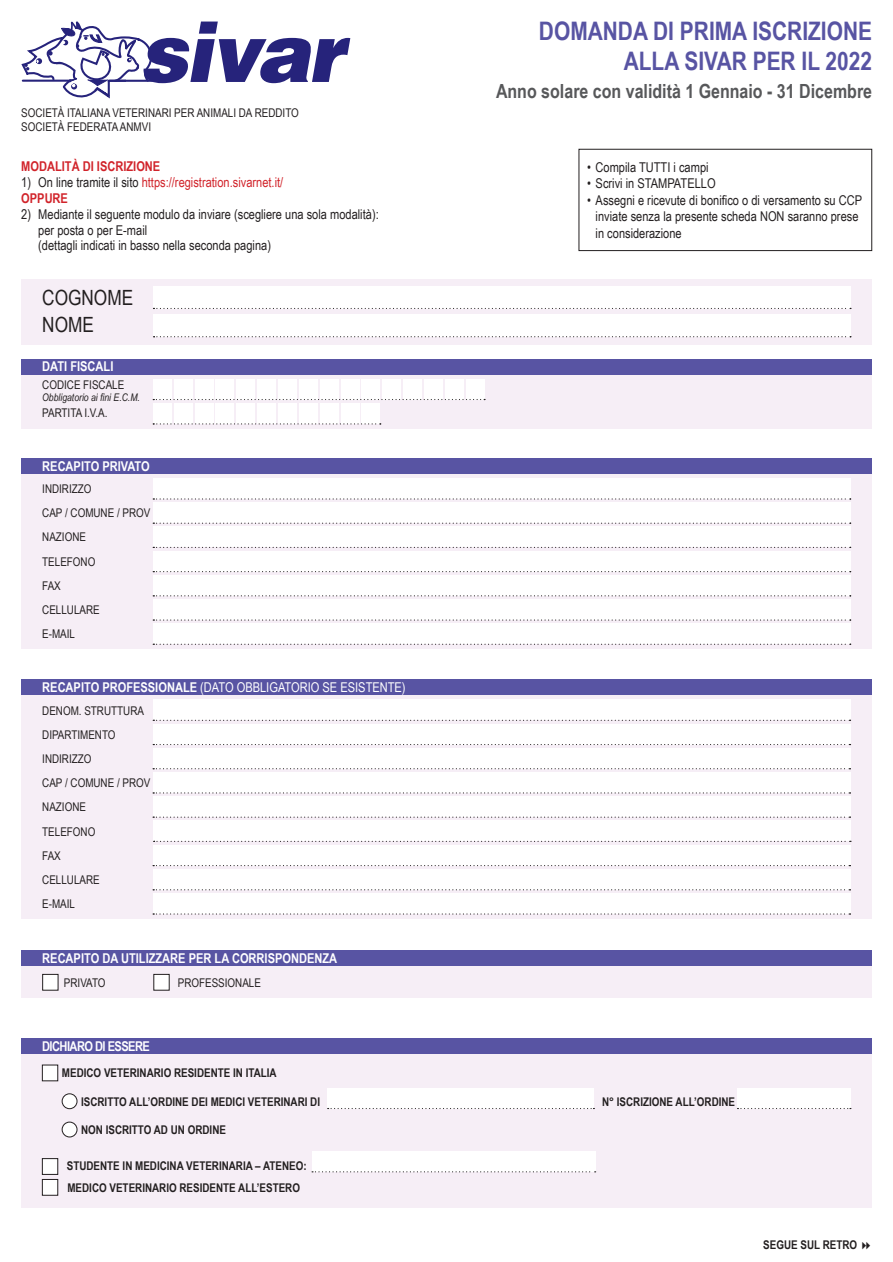
<style>
.page{position:relative;width:893px;height:1262px;background:#fff}
.page>*{position:absolute;margin:0;border:0;box-sizing:border-box;transform-origin:0 0}
.t1{font:700 25.5px/30px "Arial Narrow";color:#5854a3;text-align:right}
.t2{font:21px/27px "Arial Narrow";color:#231f20}
.t3{font:700 19.5px "Arial Narrow";color:#57585a}
.t4{font:13.5px/15.8px "Arial Narrow";color:#231f20}
.t5{font:700 13.5px "Arial Narrow";color:#fff}
.t6{font:13.5px/15.8px "Arial Narrow";color:#d1232a}
.t7{font:13.5px "Arial Narrow";color:#fff}
.t8{font:700 13.5px "Arial Narrow";color:#d1232a}
.t9{font:700 13.5px "Arial Narrow";letter-spacing:-.04em;color:#fff}
.t10{font:12px/24.2px "Arial Narrow";color:#231f20}
.t11{font:700 12px/21.3px "Arial Narrow";color:#231f20}
.t12{font:italic 10.5px "Arial Narrow";color:#231f20}
.s1{color:#231f20}
.s2{font-weight:700}
</style>
<div class="page">
<div style="left:21px;top:1053px;width:851px;height:154px;background:#f6eef6"></div>
<div style="left:578px;top:149px;width:294px;height:102px;border:1px solid #231f20"></div>
<div style="left:21px;top:966px;width:851px;height:32px;background:#f6eef6"></div>
<div style="left:21px;top:950px;width:851px;height:16px;background:#5854a3"></div>
<div style="left:43px;top:974px;width:15px;height:16px;background:#fff"></div>
<div style="left:42px;top:974px;width:16px;height:16px;border:1px solid #231f20"></div>
<div style="left:154px;top:974px;width:15px;height:16px;background:#fff"></div>
<div style="left:21px;top:279px;width:851px;height:65px;background:#f6eef6"></div>
<div style="left:153px;top:286px;width:697px;height:22px;background:#fff"></div>
<div style="left:153px;top:314px;width:697px;height:23px;background:#fff"></div>
<svg style="left:153px;top:308px;width:698px;height:1px"></svg>
<svg style="left:153px;top:336px;width:698px;height:1px"></svg>
<div style="left:21px;top:359px;width:851px;height:16px;background:#5854a3"></div>
<div style="left:21px;top:375px;width:851px;height:53px;background:#f6eef6"></div>
<div style="left:153px;top:378px;width:19px;height:21px;background:#fff"></div>
<div style="left:174px;top:378px;width:19px;height:21px;background:#fff"></div>
<div style="left:194px;top:378px;width:19px;height:21px;background:#fff"></div>
<div style="left:215px;top:378px;width:19px;height:21px;background:#fff"></div>
<div style="left:236px;top:378px;width:19px;height:21px;background:#fff"></div>
<div style="left:257px;top:378px;width:19px;height:21px;background:#fff"></div>
<div style="left:278px;top:378px;width:19px;height:21px;background:#fff"></div>
<div style="left:299px;top:378px;width:19px;height:21px;background:#fff"></div>
<div style="left:320px;top:378px;width:18px;height:21px;background:#fff"></div>
<div style="left:340px;top:378px;width:19px;height:21px;background:#fff"></div>
<div style="left:361px;top:378px;width:19px;height:21px;background:#fff"></div>
<div style="left:382px;top:378px;width:19px;height:21px;background:#fff"></div>
<div style="left:403px;top:378px;width:19px;height:21px;background:#fff"></div>
<div style="left:424px;top:378px;width:19px;height:21px;background:#fff"></div>
<div style="left:445px;top:378px;width:19px;height:21px;background:#fff"></div>
<div style="left:465px;top:378px;width:19px;height:21px;background:#fff"></div>
<div style="left:153px;top:403px;width:19px;height:21px;background:#fff"></div>
<div style="left:174px;top:403px;width:19px;height:21px;background:#fff"></div>
<div style="left:194px;top:403px;width:19px;height:21px;background:#fff"></div>
<div style="left:215px;top:403px;width:19px;height:21px;background:#fff"></div>
<div style="left:236px;top:403px;width:19px;height:21px;background:#fff"></div>
<div style="left:257px;top:403px;width:19px;height:21px;background:#fff"></div>
<div style="left:278px;top:403px;width:19px;height:21px;background:#fff"></div>
<div style="left:299px;top:403px;width:19px;height:21px;background:#fff"></div>
<div style="left:320px;top:403px;width:18px;height:21px;background:#fff"></div>
<div style="left:340px;top:403px;width:19px;height:21px;background:#fff"></div>
<div style="left:361px;top:403px;width:19px;height:21px;background:#fff"></div>
<svg style="left:153px;top:399px;width:332px;height:1px"></svg>
<svg style="left:153px;top:423px;width:228px;height:1px"></svg>
<div style="left:21px;top:473px;width:851px;height:175px;background:#f6eef6"></div>
<div style="left:21px;top:458px;width:851px;height:15px;background:#5854a3"></div>
<div style="left:153px;top:478px;width:697px;height:21px;background:#fff"></div>
<div style="left:153px;top:502px;width:697px;height:21px;background:#fff"></div>
<div style="left:153px;top:526px;width:697px;height:21px;background:#fff"></div>
<div style="left:153px;top:550px;width:697px;height:21px;background:#fff"></div>
<div style="left:153px;top:575px;width:697px;height:21px;background:#fff"></div>
<div style="left:153px;top:599px;width:697px;height:21px;background:#fff"></div>
<div style="left:153px;top:623px;width:697px;height:21px;background:#fff"></div>
<svg style="left:153px;top:498px;width:698px;height:1px"></svg>
<svg style="left:153px;top:522px;width:698px;height:2px"></svg>
<svg style="left:153px;top:547px;width:698px;height:1px"></svg>
<svg style="left:153px;top:571px;width:698px;height:1px"></svg>
<svg style="left:153px;top:595px;width:698px;height:1px"></svg>
<svg style="left:153px;top:619px;width:698px;height:1px"></svg>
<svg style="left:153px;top:643px;width:698px;height:2px"></svg>
<div style="left:21px;top:695px;width:851px;height:223px;background:#f6eef6"></div>
<div style="left:21px;top:679px;width:851px;height:16px;background:#5854a3"></div>
<div style="left:153px;top:748px;width:697px;height:20px;background:#fff"></div>
<div style="left:153px;top:772px;width:697px;height:21px;background:#fff"></div>
<div style="left:153px;top:796px;width:697px;height:21px;background:#fff"></div>
<div style="left:153px;top:820px;width:697px;height:21px;background:#fff"></div>
<div style="left:153px;top:844px;width:697px;height:21px;background:#fff"></div>
<div style="left:153px;top:869px;width:697px;height:20px;background:#fff"></div>
<div style="left:153px;top:893px;width:697px;height:21px;background:#fff"></div>
<div style="left:153px;top:699px;width:697px;height:21px;background:#fff"></div>
<div style="left:153px;top:723px;width:697px;height:21px;background:#fff"></div>
<svg style="left:153px;top:719px;width:698px;height:2px"></svg>
<svg style="left:153px;top:744px;width:698px;height:1px"></svg>
<svg style="left:153px;top:768px;width:697px;height:1px"></svg>
<svg style="left:153px;top:792px;width:697px;height:1px"></svg>
<svg style="left:153px;top:816px;width:697px;height:1px"></svg>
<svg style="left:153px;top:840px;width:698px;height:2px"></svg>
<svg style="left:153px;top:865px;width:697px;height:1px"></svg>
<svg style="left:153px;top:889px;width:697px;height:1px"></svg>
<svg style="left:153px;top:913px;width:697px;height:1px"></svg>
<svg style="left:21px;top:21px;width:329px;height:78px"></svg>
<div style="left:21px;top:1038px;width:850px;height:16px;background:#5854a3"></div>
<div style="left:42px;top:1064px;width:16px;height:17px;background:#fff;border:1px solid #231f20"></div>
<div style="left:42px;top:1158px;width:16px;height:16px;background:#fff;border:1px solid #231f20"></div>
<div style="left:42px;top:1179px;width:16px;height:16px;background:#fff;border:1px solid #231f20"></div>
<div style="left:62px;top:1093px;width:15px;height:15px;background:#fff;border-radius:50%"></div>
<div style="left:62px;top:1093px;width:15px;height:16px;border:1px solid #231f20;border-radius:50%"></div>
<div style="left:62px;top:1122px;width:15px;height:15px;background:#fff;border-radius:50%"></div>
<div style="left:62px;top:1121px;width:15px;height:16px;border:1px solid #231f20;border-radius:50%"></div>
<div style="left:327px;top:1087px;width:267px;height:21px;background:#fff"></div>
<div style="left:737px;top:1087px;width:113px;height:21px;background:#fff"></div>
<svg style="left:327px;top:1108px;width:267px;height:1px"></svg>
<svg style="left:737px;top:1108px;width:113px;height:1px"></svg>
<div style="left:312px;top:1150px;width:283px;height:21px;background:#fff"></div>
<svg style="left:312px;top:1171px;width:283px;height:1px"></svg>
<p class="t10" style="left:21px;top:106px;width:279px;line-height:13.5px">SOCIETÀ ITALIANA VETERINARI PER ANIMALI DA REDDITO<br>SOCIETÀ FEDERATA ANMVI</p>
<p class="t8" style="left:21px;top:156px;width:140px">MODALITÀ DI ISCRIZIONE</p>
<p class="t6" style="left:21px;top:174px;width:263px"><span class="s1">1) On line tramite il sito</span> https://registration.sivarnet.it/<br><span class="s2">OPPURE</span></p>
<p class="t4" style="left:38px;top:206px;width:342px;text-indent:-17px">2) Mediante il seguente modulo da inviare (scegliere una sola modalità): per posta o per E-mail<br>(dettagli indicati in basso nella seconda pagina)</p>
<h2 class="t2" style="left:42px;top:284px;width:92px">COGNOME<br>NOME</h2>
<p class="t5" style="left:42px;top:356px;width:73px">DATI FISCALI</p>
<p class="t12" style="left:42px;top:390px;width:99px">Obbligatorio ai fini E.C.M.</p>
<p class="t10" style="left:42px;top:400px;width:67px">PARTITA I.V.A.</p>
<p class="t10" style="left:42px;top:372px;width:84px">CODICE FISCALE</p>
<p class="t5" style="left:42px;top:456px;width:109px">RECAPITO PRIVATO</p>
<p class="t10" style="left:42px;top:476px;width:110px">INDIRIZZO<br>CAP / COMUNE / PROV<br>NAZIONE<br>TELEFONO<br>FAX<br>CELLULARE<br>E-MAIL</p>
<p class="t7" style="left:42px;top:677px;width:365px"><span class="s2">RECAPITO PROFESSIONALE</span> (DATO OBBLIGATORIO SE ESISTENTE)</p>
<p class="t10" style="left:42px;top:698px;width:110px">DENOM. STRUTTURA<br>DIPARTIMENTO<br>INDIRIZZO<br>CAP / COMUNE / PROV<br>NAZIONE<br>TELEFONO<br>FAX<br>CELLULARE<br>E-MAIL</p>
<p class="t5" style="left:42px;top:948px;width:296px">RECAPITO DA UTILIZZARE PER LA CORRISPONDENZA</p>
<p class="t10" style="left:64px;top:970px;width:43px">PRIVATO</p>
<p class="t10" style="left:178px;top:970px;width:85px">PROFESSIONALE</p>
<h1 class="t1" style="left:539px;top:15px;width:335px">DOMANDA DI PRIMA ISCRIZIONE<br>ALLA SIVAR PER IL 2022</h1>
<h3 class="t3" style="left:496px;top:77px;width:377px">Anno solare con validità 1 Gennaio - 31 Dicembre</h3>
<p class="t4" style="left:587px;top:159px;width:123px">• Compila TUTTI i campi</p>
<p class="t4" style="left:587px;top:175px;width:130px">• Scrivi in STAMPATELLO</p>
<p class="t4" style="left:595px;top:191px;width:268px;line-height:16.5px;text-indent:-9px">• Assegni e ricevute di bonifico o di versamento su CCP inviate senza la presente scheda NON saranno prese in considerazione</p>
<p class="t9" style="left:42px;top:1036px;width:109px">DICHIARO DI ESSERE</p>
<p class="t11" style="left:62px;top:1061px;width:216px">MEDICO VETERINARIO RESIDENTE IN ITALIA</p>
<p class="t11" style="left:81px;top:1090px;width:240px">ISCRITTO ALL’ORDINE DEI MEDICI VETERINARI DI</p>
<p class="t11" style="left:602px;top:1090px;width:134px">N° ISCRIZIONE ALL’ORDINE</p>
<p class="t11" style="left:81px;top:1119px;width:146px">NON ISCRITTO AD UN ORDINE</p>
<p class="t11" style="left:67px;top:1154px;width:241px">STUDENTE IN MEDICINA VETERINARIA – ATENEO:<br>MEDICO VETERINARIO RESIDENTE ALL’ESTERO</p>
<p class="t11" style="left:763px;top:1233px;width:95px">SEGUE SUL RETRO</p>
</div>
